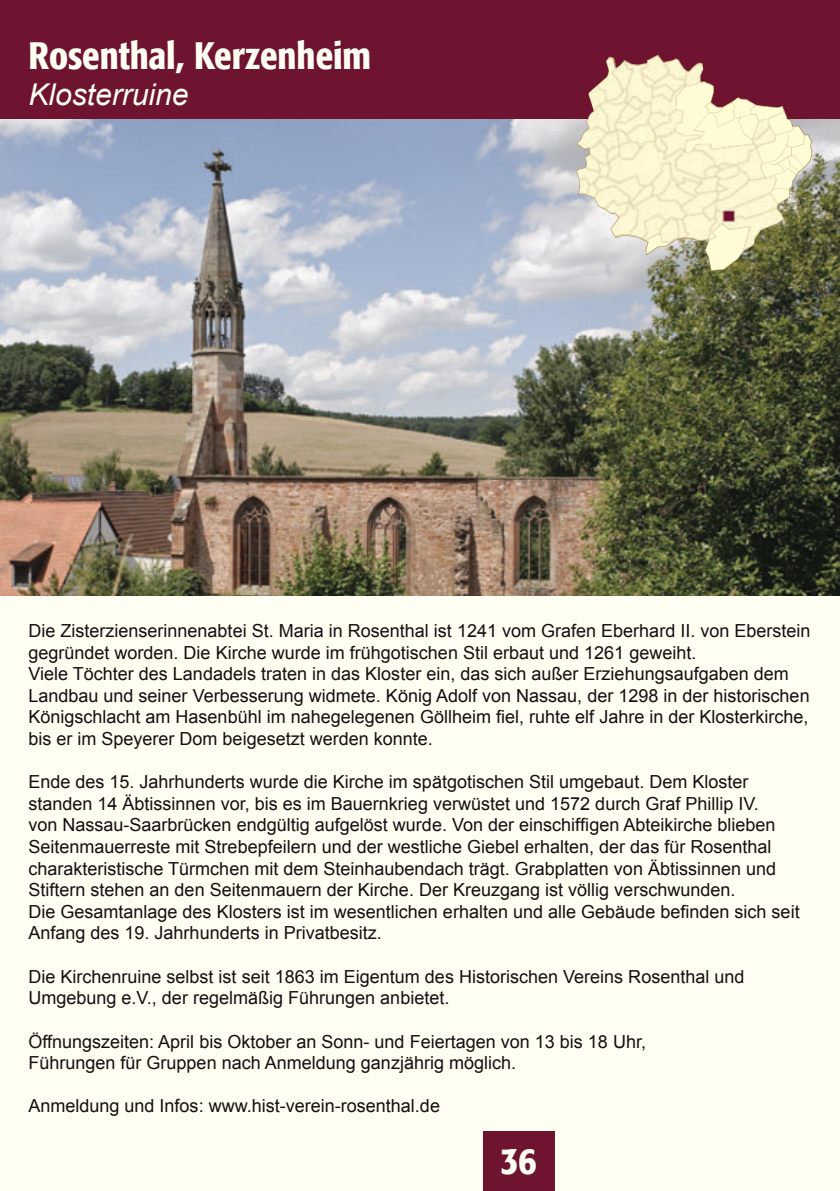
<style>
.page{position:relative;width:840px;height:1191px;background:#fff}
.page>*{position:absolute;margin:0;border:0;box-sizing:border-box;transform-origin:0 0}
.t1{font:500 condensed 38px "Formata";color:#fffef3}
.t2{font:italic 30px "Arial";color:#fffef3}
.t3{font:18px/21.6px "Arial";color:#150f11}
</style>
<div class="page">
<div style="left:0;top:0;width:839px;height:1191px;background:#fffef3"></div>
<div style="left:0;top:0;width:839px;height:119px;background:#6e1430"></div>
<div style="left:482px;top:1132px;width:72px;height:59px;background:#6e1430"></div>
<img style="left:0;top:119px;width:839px;height:476px">
<svg style="left:576px;top:63px;width:235px;height:208px"></svg>
<svg style="left:704px;top:252px;width:45px;height:19px"></svg>
<svg style="left:645px;top:252px;width:27px;height:3px"></svg>
<svg style="left:702px;top:82px;width:109px;height:122px"></svg>
<img style="left:576px;top:118px;width:207px;height:134px">
<img style="left:588px;top:55px;width:114px;height:63px">
<h1 class="t1" style="left:28px;top:32px;width:344px">Rosenthal, Kerzenheim</h1>
<h2 class="t2" style="left:28px;top:75px;width:162px">Klosterruine</h2>
<p class="t3" style="left:28px;top:620px;width:783px">Die Zisterzienserinnenabtei St. Maria in Rosenthal ist 1241 vom Grafen Eberhard II. von Eberstein gegründet worden. Die Kirche wurde im frühgotischen Stil erbaut und 1261 geweiht.<br>Viele Töchter des Landadels traten in das Kloster ein, das sich außer Erziehungsaufgaben dem Landbau und seiner Verbesserung widmete. König Adolf von Nassau, der 1298 in der historischen Königschlacht am Hasenbühl im nahegelegenen Göllheim fiel, ruhte elf Jahre in der Klosterkirche, bis er im Speyerer Dom beigesetzt werden konnte.</p>
<p class="t3" style="left:28px;top:771px;width:772px">Ende des 15. Jahrhunderts wurde die Kirche im spätgotischen Stil umgebaut. Dem Kloster standen 14 Äbtissinnen vor, bis es im Bauernkrieg verwüstet und 1572 durch Graf Phillip IV.<br>von Nassau-Saarbrücken endgültig aufgelöst wurde. Von der einschiffigen Abteikirche blieben Seitenmauerreste mit Strebepfeilern und der westliche Giebel erhalten, der das für Rosenthal charakteristische Türmchen mit dem Steinhaubendach trägt. Grabplatten von Äbtissinnen und Stiftern stehen an den Seitenmauern der Kirche. Der Kreuzgang ist völlig verschwunden.<br>Die Gesamtanlage des Klosters ist im wesentlichen erhalten und alle Gebäude befinden sich seit Anfang des 19. Jahrhunderts in Privatbesitz.</p>
<p class="t3" style="left:28px;top:965px;width:717px">Die Kirchenruine selbst ist seit 1863 im Eigentum des Historischen Vereins Rosenthal und<br>Umgebung e.V., der regelmäßig Führungen anbietet.</p>
<p class="t3" style="left:28px;top:1030px;width:619px">Öffnungszeiten: April bis Oktober an Sonn- und Feiertagen von 13 bis 18 Uhr,<br>Führungen für Gruppen nach Anmeldung ganzjährig möglich.</p>
<p class="t3" style="left:28px;top:1095px;width:413px">Anmeldung und Infos: www.hist-verein-rosenthal.de</p>
<h1 class="t1" style="left:500px;top:1137px;width:38px">36</h1>
</div>
